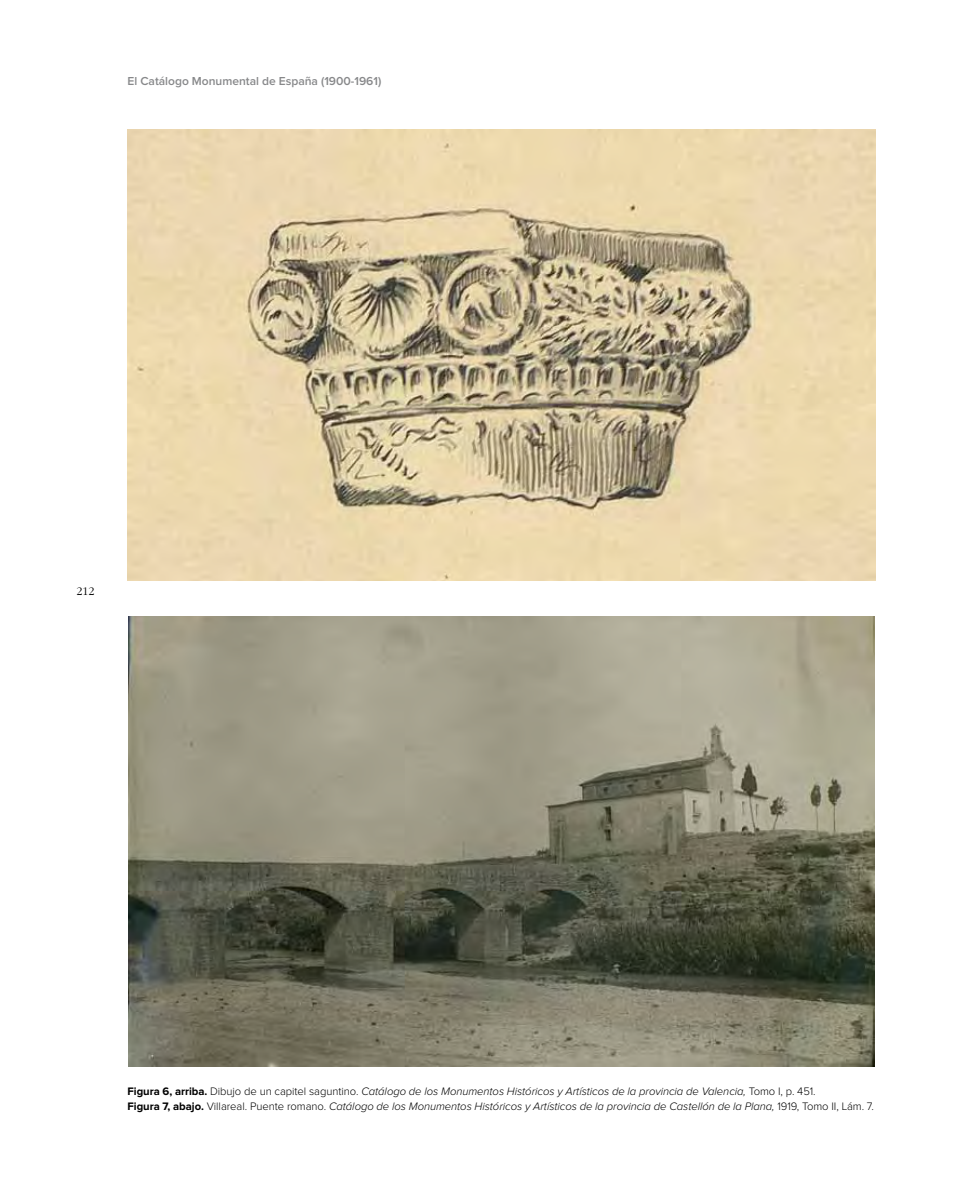
<style>
.page{position:relative;width:978px;height:1191px;background:#fff}
.page>*{position:absolute;margin:0;border:0;box-sizing:border-box;transform-origin:0 0}
.t1{font:600 12px "Proxima Nova";color:#87888a}
.t2{font:300 12px "ITC Garamond Std";color:#000}
.t3{font:italic 300 11.25px/15px "Proxima Nova";letter-spacing:-.005em;color:#000}
.s1{font-weight:700;font-style:normal}
.s2{font-style:normal}
</style>
<div class="page">
<img style="left:128px;top:129px;width:748px;height:451px">
<img style="left:129px;top:616px;width:746px;height:450px">
<p class="t1" style="left:128px;top:76px;width:255px">El Catálogo Monumental de España (1900-1961)</p>
<p class="t2" style="left:77px;top:585px;width:19px">212</p>
<p class="t3" style="left:128px;top:1083px;width:748px"><span class="s1">Figura 6, arriba.</span> <span class="s2">Dibujo de un capitel saguntino.</span> Catálogo de los Monumentos Históricos y Artísticos de la provincia de Valencia, <span class="s2">Tomo I, p. 451.<br></span><span class="s1">Figura 7, abajo.</span> <span class="s2">Villareal. Puente romano.</span> Catálogo de los Monumentos Históricos y Artísticos de la provincia de Castellón de la Plana, <span class="s2">1919, Tomo II, Lám. 7.</span></p>
</div>
